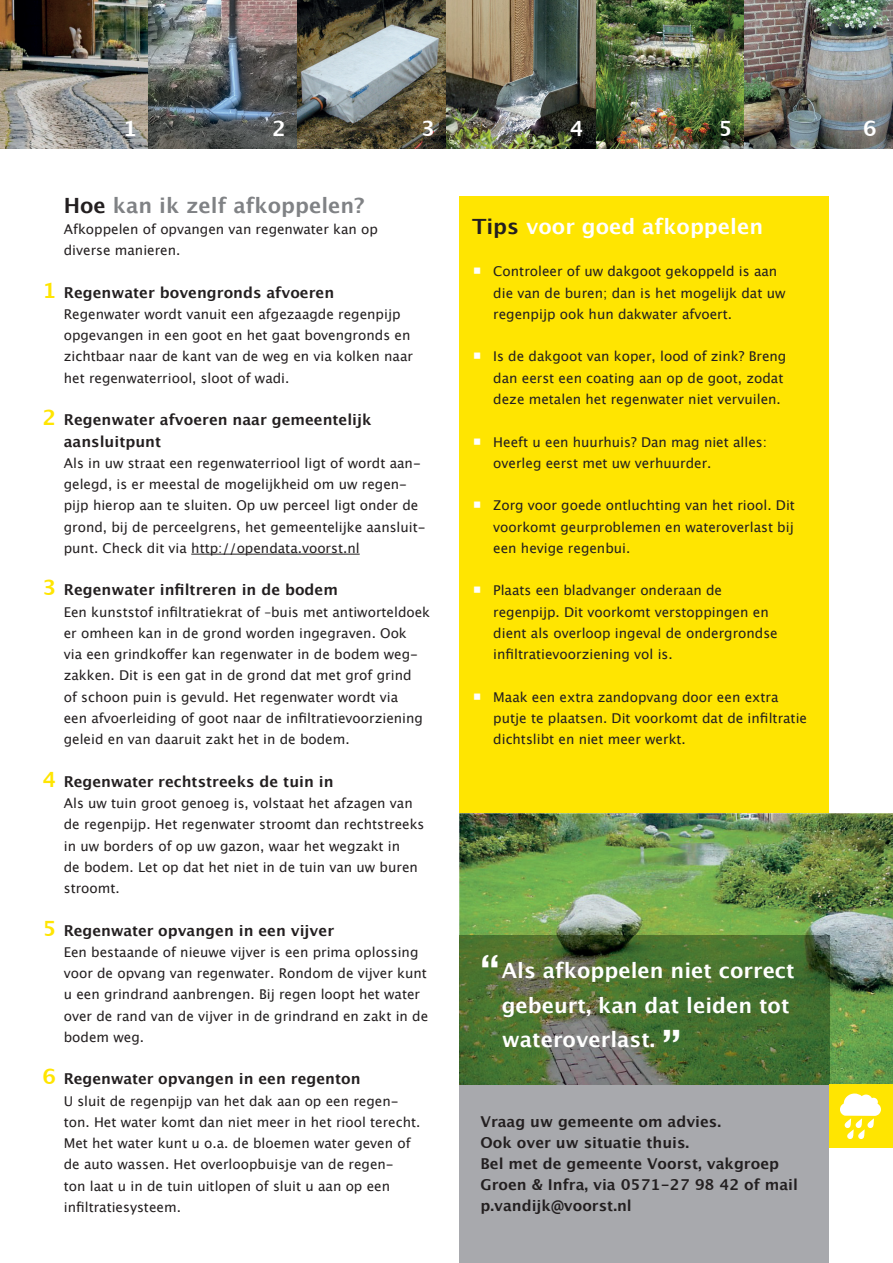
<style>
.page{position:relative;width:893px;height:1263px;background:#fff}
.page>*{position:absolute;margin:0;border:0;box-sizing:border-box;transform-origin:0 0}
.t1{font:700 21px/34.5px "Lucida Grande";color:#fff}
.t2{font:700 21px "Lucida Grande";color:#808285}
.t3{font:700 15px/21px "Lucida Grande";color:#231f20}
.t4{font:13.5px/21.3px "Lucida Grande";color:#231f20}
.s1{color:#231f20}
.s2{font-size:21px;color:#ffe501}
.s3{font-size:18px;color:#fff}
.s4{font-size:42px}
</style>
<div class="page">
<img style="left:459px;top:813px;width:434px;height:271px">
<div style="left:459px;top:1084px;width:370px;height:179px;background:#a8a9ad"></div>
<img style="left:459px;top:935px;width:370px;height:149px">
<img style="left:0;top:0;width:893px;height:149px">
<hr style="left:191px;top:554px;width:169px;height:1px;background:#231f20">
<div style="left:829px;top:1084px;width:64px;height:64px;background:#ffe501"></div>
<svg style="left:840px;top:1093px;width:41px;height:46px"></svg>
<div style="left:459px;top:197px;width:370px;height:616px;background:#ffe501"></div>
<h1 class="t1" style="left:123px;top:111px;width:15px">1</h1>
<h1 class="t1" style="left:272px;top:111px;width:15px">2</h1>
<h1 class="t1" style="left:421px;top:111px;width:15px">3</h1>
<h1 class="t1" style="left:570px;top:111px;width:15px">4</h1>
<h1 class="t1" style="left:719px;top:111px;width:15px">5</h1>
<h1 class="t1" style="left:863px;top:111px;width:15px">6</h1>
<h1 class="t2" style="left:64px;top:188px;width:302px"><span class="s1">Hoe</span> kan ik zelf afkoppelen?</h1>
<p class="t4" style="left:64px;top:219px;width:316px">Afkoppelen of opvangen van regenwater kan op diverse manieren.</p>
<p class="t3" style="left:43px;top:282px;width:293px"><span class="s2">1</span> Regenwater bovengronds afvoeren</p>
<p class="t4" style="left:64px;top:304px;width:351px">Regenwater wordt vanuit een afgezaagde regenpijp opgevangen in een goot en het gaat bovengronds en zichtbaar naar de kant van de weg en via kolken naar het regenwaterriool, sloot of wadi.</p>
<p class="t3" style="left:64px;top:409px;width:309px;text-indent:-21px"><span class="s2">2</span> Regenwater afvoeren naar gemeentelijk aansluitpunt</p>
<p class="t4" style="left:64px;top:452px;width:363px">Als in uw straat een regenwaterriool ligt of wordt aan&shy;gelegd, is er meestal de mogelijkheid om uw regen&shy;pijp hierop aan te sluiten. Op uw perceel ligt onder de grond, bij de perceelgrens, het gemeentelijke aansluit&shy;punt. Check dit via http://opendata.voorst.nl</p>
<p class="t3" style="left:43px;top:579px;width:297px"><span class="s2">3</span> Regenwater infiltreren in de bodem</p>
<p class="t4" style="left:64px;top:601px;width:368px">Een kunststof infiltratiekrat of –buis met antiworteldoek er omheen kan in de grond worden ingegraven. Ook<br>via een grindkoffer kan regenwater in de bodem weg&shy;zakken. Dit is een gat in de grond dat met grof grind<br>of schoon puin is gevuld. Het regenwater wordt via<br>een afvoerleiding of goot naar de infiltratievoorziening geleid en van daaruit zakt het in de bodem.</p>
<p class="t3" style="left:43px;top:771px;width:293px"><span class="s2">4</span> Regenwater rechtstreeks de tuin in</p>
<p class="t4" style="left:64px;top:793px;width:362px">Als uw tuin groot genoeg is, volstaat het afzagen van de regenpijp. Het regenwater stroomt dan rechtstreeks in uw borders of op uw gazon, waar het wegzakt in<br>de bodem. Let op dat het niet in de tuin van uw buren stroomt.</p>
<p class="t3" style="left:43px;top:919px;width:293px"><span class="s2">5</span> Regenwater opvangen in een vijver</p>
<p class="t4" style="left:64px;top:941px;width:366px">Een bestaande of nieuwe vijver is een prima oplossing voor de opvang van regenwater. Rondom de vijver kunt u een grindrand aanbrengen. Bij regen loopt het water over de rand van de vijver in de grindrand en zakt in de bodem weg.</p>
<p class="t3" style="left:43px;top:1068px;width:320px"><span class="s2">6</span> Regenwater opvangen in een regenton</p>
<p class="t4" style="left:64px;top:1090px;width:358px">U sluit de regenpijp van het dak aan op een regen&shy;ton. Het water komt dan niet meer in het riool terecht.<br>Met het water kunt u o.a. de bloemen water geven of de auto wassen. Het overloopbuisje van de regen-<br>ton laat u in de tuin uitlopen of sluit u aan op een infiltratiesysteem.</p>
<h1 class="t1" style="left:472px;top:209px;width:293px"><span class="s1">Tips</span> voor goed afkoppelen</h1>
<p class="t4" style="left:493px;top:261px;width:294px;text-indent:-21px"><span class="s3">■</span> Controleer of uw dakgoot gekoppeld is aan die van de buren; dan is het mogelijk dat uw regenpijp ook hun dakwater afvoert.</p>
<p class="t4" style="left:493px;top:346px;width:295px;text-indent:-21px"><span class="s3">■</span> Is de dakgoot van koper, lood of zink? Breng dan eerst een coating aan op de goot, zodat deze metalen het regenwater niet vervuilen.</p>
<p class="t4" style="left:493px;top:431px;width:275px;text-indent:-21px"><span class="s3">■</span> Heeft u een huurhuis? Dan mag niet alles: overleg eerst met uw verhuurder.</p>
<p class="t4" style="left:493px;top:495px;width:303px;text-align:justify;text-indent:-21px"><span class="s3">■</span> Zorg voor goede ontluchting van het riool. Dit voorkomt geurproblemen en wateroverlast bij een hevige regenbui.</p>
<p class="t4" style="left:493px;top:580px;width:286px;text-indent:-21px"><span class="s3">■</span> Plaats een bladvanger onderaan de regenpijp. Dit voorkomt verstoppingen en dient als overloop ingeval de ondergrondse infiltratievoorziening vol is.</p>
<p class="t4" style="left:493px;top:686px;width:315px;text-indent:-21px"><span class="s3">■</span> Maak een extra zandopvang door een extra putje te plaatsen. Dit voorkomt dat de infiltratie dichtslibt en niet meer werkt.</p>
<h1 class="t1" style="left:502px;top:953px;width:294px;text-indent:-21px"><span class="s4">“</span>Als afkoppelen niet correct gebeurt, kan dat leiden tot wateroverlast. <span class="s4">”</span></h1>
<p class="t3" style="left:480px;top:1111px;width:319px">Vraag uw gemeente om advies.<br>Ook over uw situatie thuis.<br>Bel met de gemeente Voorst, vakgroep<br>Groen &amp; Infra, via 0571-27 98 42 of mail p.vandijk@voorst.nl</p>
</div>
